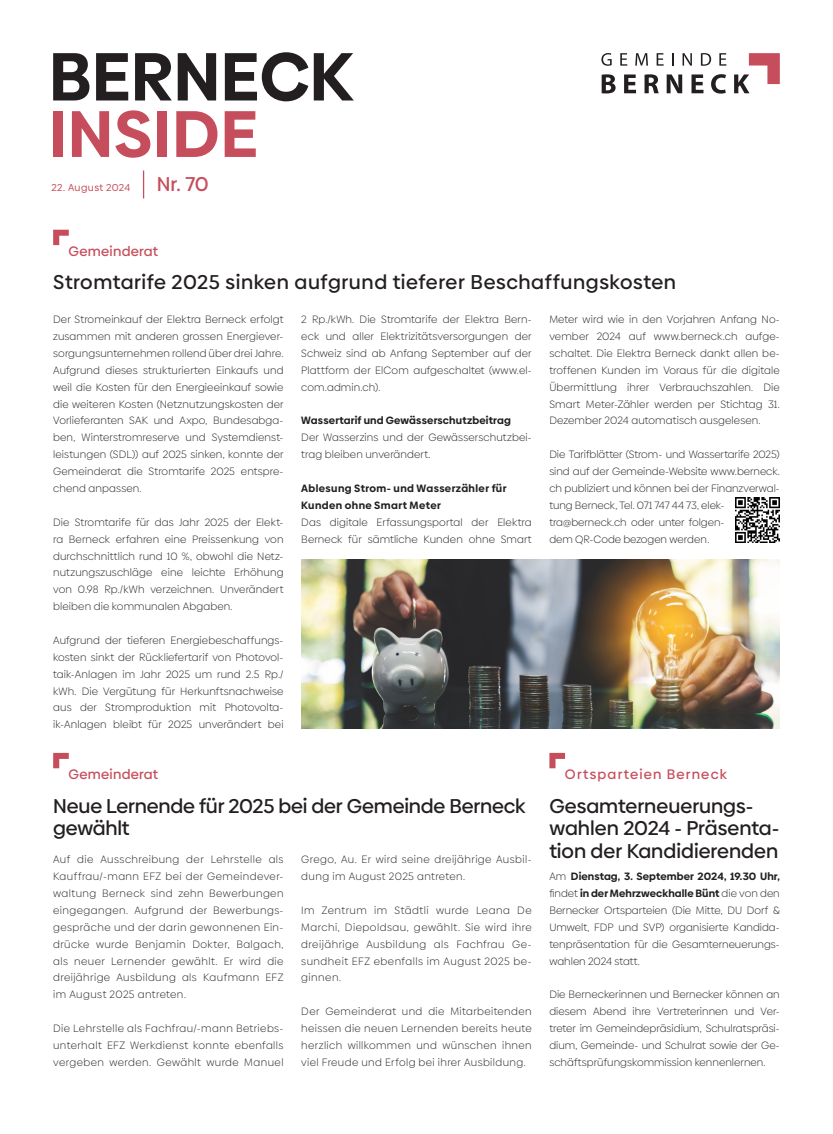
<style>
.page{position:relative;width:833px;height:1134px;background:#fff}
.page>*{position:absolute;margin:0;border:0;box-sizing:border-box;transform-origin:0 0}
.t1{font:700 68.12px "Biennale";color:#231f20}
.t2{font:700 65.88px "Biennale";letter-spacing:.01em;color:#c64e5c}
._02_haupttitel{font:500 20px/22.5px "Biennale";color:#231f20}
._02_haupttitel-2{font:500 20px "Biennale";letter-spacing:.03em;color:#231f20}
.DATUM_AUSGABE__siehe_zeichenformate{font:500 20px "Biennale";color:#c64e5c}
._03_label{font:500 13.75px "Biennale";letter-spacing:.02em;color:#c64e5c}
._03_label-2{font:500 13.75px "Biennale";letter-spacing:.085em;color:#c64e5c}
._01_grundtext{font:300 10.62px/16.9px "Biennale";letter-spacing:.01em;color:#231f20;text-align:justify}
._02_haupttitel-3{font:300 10.62px/16.9px "Biennale";color:#231f20;text-align:justify}
._01_grundtext-2{font:700 10.62px "Biennale";letter-spacing:.03em;color:#231f20}
._01_grundtext-3{font:300 10.62px/16.9px "Biennale";letter-spacing:.035em;color:#231f20}
.DATUM_AUSGABE__siehe_zeichenformate-2{font:10px "Biennale";letter-spacing:.04em;color:#c64e5c}
.s1{font-weight:700}
</style>
<div class="page">
<svg style="left:53px;top:753px;width:16px;height:15px"></svg>
<svg style="left:549px;top:753px;width:16px;height:15px"></svg>
<svg style="left:53px;top:230px;width:16px;height:15px"></svg>
<img style="left:301px;top:559px;width:479px;height:169px">
<img style="left:735px;top:497px;width:45px;height:46px">
<svg style="left:143px;top:170px;width:1px;height:28px"></svg>
<svg style="left:601px;top:74px;width:14px;height:19px"></svg>
<svg style="left:624px;top:74px;width:12px;height:19px"></svg>
<svg style="left:644px;top:74px;width:14px;height:19px"></svg>
<svg style="left:666px;top:74px;width:16px;height:19px"></svg>
<svg style="left:691px;top:74px;width:12px;height:19px"></svg>
<svg style="left:711px;top:74px;width:15px;height:20px"></svg>
<svg style="left:734px;top:53px;width:46px;height:40px"></svg>
<svg style="left:601px;top:53px;width:10px;height:13px"></svg>
<svg style="left:620px;top:53px;width:7px;height:13px"></svg>
<svg style="left:635px;top:53px;width:13px;height:13px"></svg>
<svg style="left:656px;top:53px;width:7px;height:13px"></svg>
<svg style="left:672px;top:53px;width:1px;height:13px"></svg>
<svg style="left:682px;top:53px;width:10px;height:13px"></svg>
<svg style="left:701px;top:53px;width:10px;height:13px"></svg>
<svg style="left:719px;top:53px;width:7px;height:13px"></svg>
<h1 class="t1" style="left:49px;top:33px;width:306px">BERNECK</h1>
<h2 class="t2" style="left:49px;top:92px;width:211px">INSIDE</h2>
<p class="DATUM_AUSGABE__siehe_zeichenformate-2" style="left:51px;top:181px;width:81px">22. August 2024</p>
<p class="DATUM_AUSGABE__siehe_zeichenformate" style="left:157px;top:172px;width:54px">Nr. 70</p>
<p class="_03_label" style="left:69px;top:242px;width:91px">Gemeinderat</p>
<p class="_02_haupttitel-2" style="left:53px;top:270px;width:624px">Stromtarife 2025 sinken aufgrund tieferer Beschaffungskosten</p>
<p class="_01_grundtext" style="left:53px;top:311px;width:232px">Der Stromeinkauf der Elektra Berneck erfolgt zusammen mit anderen grossen Energiever&shy;sorgungsunternehmen rollend über drei Jahre.<br>Aufgrund dieses strukturierten Einkaufs und weil die Kosten für den Energieeinkauf sowie die weiteren Kosten (Netznutzungskosten der Vorlieferanten SAK und Axpo, Bundesabga&shy;ben, Winterstromreserve und Systemdienst&shy;leistungen (SDL)) auf 2025 sinken, konnte der Gemeinderat die Stromtarife 2025 entspre&shy;chend anpassen.</p>
<p class="_01_grundtext" style="left:53px;top:514px;width:232px">Die Stromtarife für das Jahr 2025 der Elekt&shy;ra Berneck erfahren eine Preissenkung von durchschnittlich rund 10 %, obwohl die Netz&shy;nutzungszuschläge eine leichte Erhöhung von 0.98 Rp./kWh verzeichnen. Unverändert bleiben die kommunalen Abgaben.</p>
<p class="_01_grundtext" style="left:53px;top:632px;width:232px">Aufgrund der tieferen Energiebeschaffungs&shy;kosten sinkt der Rückliefertarif von Photovol&shy;taik-Anlagen im Jahr 2025 um rund 2.5 Rp./ kWh. Die Vergütung für Herkunftsnachweise aus der Stromproduktion mit Photovolta&shy;ik-Anlagen bleibt für 2025 unverändert bei</p>
<p class="_01_grundtext" style="left:301px;top:311px;width:232px">2 Rp./kWh. Die Stromtarife der Elektra Bern&shy;eck und aller Elektrizitätsversorgungen der Schweiz sind ab Anfang September auf der Plattform der ElCom aufgeschaltet (www.el&shy;com.admin.ch).</p>
<p class="_01_grundtext-2" style="left:301px;top:414px;width:211px">Wassertarif und Gewässerschutzbeitrag</p>
<p class="_01_grundtext" style="left:301px;top:429px;width:232px">Der Wasserzins und der Gewässerschutzbei&shy;trag bleiben unverändert.</p>
<p class="_01_grundtext-2" style="left:301px;top:481px;width:207px">Ablesung Strom- und Wasserzähler für</p>
<p class="_01_grundtext-2" style="left:301px;top:498px;width:141px">Kunden ohne Smart Meter</p>
<p class="_01_grundtext" style="left:301px;top:514px;width:232px">Das digitale Erfassungsportal der Elektra<br>Berneck für sämtliche Kunden ohne Smart</p>
<p class="_01_grundtext" style="left:549px;top:311px;width:232px">Meter wird wie in den Vorjahren Anfang No&shy;vember 2024 auf www.berneck.ch aufge&shy;schaltet. Die Elektra Berneck dankt allen be&shy;troffenen Kunden im Voraus für die digitale Übermittlung ihrer Verbrauchszahlen. Die Smart Meter-Zähler werden per Stichtag 31.<br>Dezember 2024 automatisch ausgelesen.</p>
<p class="_01_grundtext" style="left:549px;top:446px;width:232px;text-align:left">Die Tarifblätter (Strom- und Wassertarife 2025) sind auf der Gemeinde-Website www.berneck. ch publiziert und können bei der Finanzverwal&shy;tung Berneck, Tel. 071 747 44 73, elek&shy;tra@berneck.ch oder unter folgen-<br>dem QR-Code bezogen werden.</p>
<p class="_03_label" style="left:69px;top:766px;width:91px">Gemeinderat</p>
<p class="_02_haupttitel" style="left:53px;top:794px;width:474px">Neue Lernende für 2025 bei der Gemeinde Berneck gewählt</p>
<p class="_01_grundtext" style="left:53px;top:851px;width:232px">Auf die Ausschreibung der Lehrstelle als Kauffrau/-mann EFZ bei der Gemeindever&shy;waltung Berneck sind zehn Bewerbungen eingegangen. Aufgrund der Bewerbungs&shy;gespräche und der darin gewonnenen Ein&shy;drücke wurde Benjamin Dokter, Balgach, als neuer Lernender gewählt. Er wird die dreijährige Ausbildung als Kaufmann EFZ im August 2025 antreten.</p>
<p class="_01_grundtext" style="left:53px;top:1020px;width:232px">Die Lehrstelle als Fachfrau/-mann Betriebs&shy;unterhalt EFZ Werkdienst konnte ebenfalls vergeben werden. Gewählt wurde Manuel</p>
<p class="_01_grundtext-3" style="left:301px;top:851px;width:232px">Grego, Au. Er wird seine dreijährige Ausbil&shy;dung im August 2025 antreten.</p>
<p class="_01_grundtext" style="left:301px;top:902px;width:232px">Im Zentrum im Städtli wurde Leana De Marchi, Diepoldsau, gewählt. Sie wird ihre dreijährige Ausbildung als Fachfrau Ge&shy;sundheit EFZ ebenfalls im August 2025 be&shy;ginnen.</p>
<p class="_01_grundtext" style="left:301px;top:1003px;width:232px">Der Gemeinderat und die Mitarbeitenden heissen die neuen Lernenden bereits heute herzlich willkommen und wünschen ihnen viel Freude und Erfolg bei ihrer Ausbildung.</p>
<p class="_03_label-2" style="left:565px;top:766px;width:163px">Ortsparteien Berneck</p>
<p class="_02_haupttitel" style="left:549px;top:794px;width:231px">Gesamterneuerungs&shy;wahlen 2024 - Präsenta&shy;tion der Kandidierenden</p>
<p class="_02_haupttitel-3" style="left:549px;top:868px;width:232px">Am <span class="s1">Dienstag, 3. September 2024, 19.30 Uhr, </span>findet <span class="s1">in der Mehrzweckhalle Bünt</span> die von den Bernecker Ortsparteien (Die Mitte, DU Dorf &amp; Umwelt, FDP und SVP) organisierte Kandida&shy;tenpräsentation für die Gesamterneuerungs&shy;wahlen 2024 statt.</p>
<p class="_01_grundtext" style="left:549px;top:986px;width:232px">Die Berneckerinnen und Bernecker können an diesem Abend ihre Vertreterinnen und Ver&shy;treter im Gemeindepräsidium, Schulratspräsi&shy;dium, Gemeinde- und Schulrat sowie der Ge&shy;schäftsprüfungskommission kennenlernen.</p>
</div>
